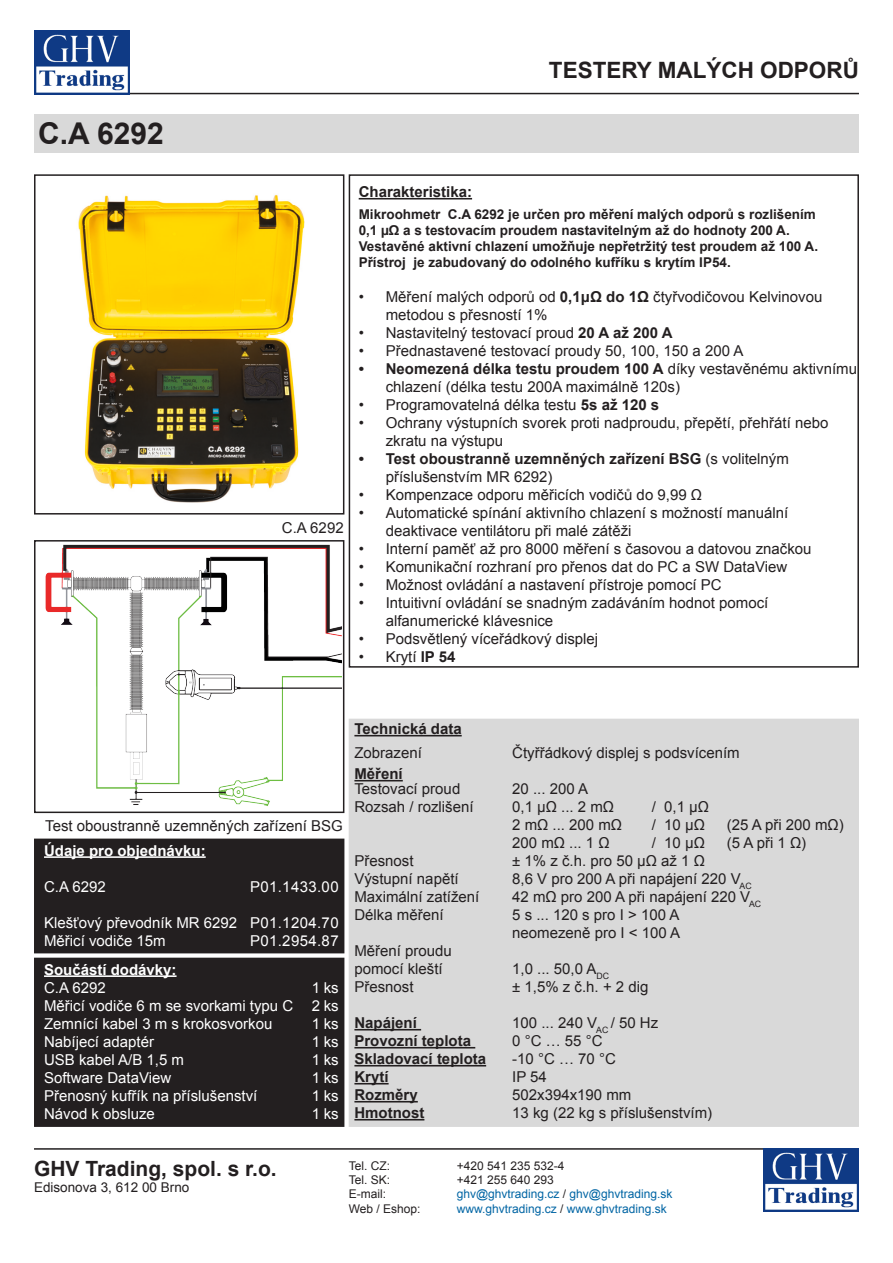
<style>
.page{position:relative;width:893px;height:1263px;background:#fff}
.page>*{position:absolute;margin:0;border:0;box-sizing:border-box;transform-origin:0 0}
.t1{font:700 30px "Arial";color:#231f20}
.t2{font:700 22.5px "Arial";color:#231f20}
.t3{font:700 21px "Arial";color:#231f20}
.t4{font:15px/18px "Arial";color:#231f20}
.t5{font:15px "Arial";color:#fff}
.t6{font:700 15px/18px "Arial";color:#231f20}
.t7{font:700 15px "Arial";color:#fff}
.t8{font:15px "Arial";letter-spacing:.025em;color:#fff}
.t9{font:700 13.5px/16.2px "Arial";color:#231f20}
.t10{font:13.5px "Arial";color:#231f20}
.t11{font:12px "Arial";color:#0065a4}
.t12{font:12px "Arial";color:#231f20}
.s1{font-weight:700}
.s2{font-weight:400}
.s3{color:#231f20}
</style>
<div class="page">
<hr style="left:34px;top:93px;width:825px;height:1px;background:#231f20">
<img style="left:34px;top:31px;width:95px;height:63px">
<div style="left:34px;top:174px;width:310px;height:340px;border:2px solid #231f20"></div>
<div style="left:34px;top:115px;width:825px;height:38px;background:#d9d9d9"></div>
<hr style="left:359px;top:198px;width:113px;height:1px;background:#231f20">
<div style="left:349px;top:174px;width:510px;height:494px;border:2px solid #231f20"></div>
<hr style="left:34px;top:1148px;width:825px;height:2px;background:#231f20">
<img style="left:764px;top:1148px;width:95px;height:64px">
<div style="left:349px;top:719px;width:509px;height:407px;background:#d9d9d9"></div>
<hr style="left:354px;top:735px;width:108px;height:1px;background:#231f20">
<hr style="left:354px;top:780px;width:49px;height:1px;background:#231f20">
<hr style="left:354px;top:1029px;width:67px;height:1px;background:#231f20">
<hr style="left:354px;top:1047px;width:121px;height:1px;background:#231f20">
<hr style="left:354px;top:1065px;width:132px;height:1px;background:#231f20">
<hr style="left:354px;top:1083px;width:35px;height:1px;background:#231f20">
<hr style="left:354px;top:1101px;width:64px;height:1px;background:#231f20">
<hr style="left:354px;top:1119px;width:70px;height:1px;background:#231f20">
<div style="left:349px;top:719px;width:510px;height:408px;border:2px solid #d9d9d9"></div>
<div style="left:35px;top:839px;width:309px;height:114px;background:#231f20"></div>
<hr style="left:44px;top:856px;width:162px;height:2px;background:#fff">
<div style="left:34px;top:838px;width:310px;height:115px;border:2px solid #231f20"></div>
<img style="left:78px;top:195px;width:227px;height:308px">
<div style="left:35px;top:958px;width:309px;height:168px;background:#231f20"></div>
<hr style="left:44px;top:975px;width:133px;height:2px;background:#fff">
<div style="left:34px;top:958px;width:310px;height:169px;border:2px solid #231f20"></div>
<div style="left:34px;top:540px;width:310px;height:273px;border:2px solid #231f20"></div>
<img style="left:43px;top:540px;width:298px;height:266px">
<p class="t1" style="left:38px;top:114px;width:127px">C.A 6292</p>
<p class="t2" style="left:549px;top:55px;width:312px">TESTERY MALÝCH ODPORŮ</p>
<p class="t4" style="left:282px;top:519px;width:63px">C.A 6292</p>
<p class="t6" style="left:359px;top:183px;width:115px">Charakteristika:</p>
<p class="t9" style="left:359px;top:206px;width:461px">Mikroohmetr C.A 6292 je určen pro měření malých odporů s rozlišením 0,1 µΩ a s testovacím proudem nastavitelným až do hodnoty 200 A.<br>Vestavěné aktivní chlazení umožňuje nepřetržitý test proudem až 100 A.<br>Přístroj je zabudovaný do odolného kufříku s krytím IP54.</p>
<p class="t4" style="left:386px;top:287px;width:438px;text-indent:-27px">• Měření malých odporů od <span class="s1">0,1μΩ do 1Ω</span> čtyřvodičovou Kelvinovou metodou s přesností 1%</p>
<p class="t4" style="left:359px;top:323px;width:315px">• Nastavitelný testovací proud <span class="s1">20 A až 200 A</span></p>
<p class="t4" style="left:359px;top:341px;width:386px">• Přednastavené testovací proudy 50, 100, 150 a 200 A</p>
<p class="t4" style="left:386px;top:359px;width:473px;text-indent:-27px"><span class="s1">• Neomezená délka testu proudem 100 A</span> díky vestavěnému aktivnímu chlazení (délka testu 200A maximálně 120s)</p>
<p class="t4" style="left:359px;top:395px;width:302px">• Programovatelná délka testu <span class="s1">5s až 120 s</span></p>
<p class="t4" style="left:386px;top:413px;width:444px;text-indent:-27px">• Ochrany výstupních svorek proti nadproudu, přepětí, přehřátí nebo zkratu na výstupu</p>
<p class="t6" style="left:386px;top:450px;width:405px;text-indent:-27px">• Test oboustranně uzemněných zařízení BSG <span class="s2">(s volitelným příslušenstvím MR 6292)</span></p>
<p class="t4" style="left:359px;top:485px;width:345px">• Kompenzace odporu měřicích vodičů do 9,99 Ω</p>
<p class="t4" style="left:386px;top:503px;width:404px;text-indent:-27px">• Automatické spínání aktivního chlazení s možností manuální deaktivace ventilátoru při malé zátěži</p>
<p class="t4" style="left:359px;top:539px;width:454px">• Interní paměť až pro 8000 měření s časovou a datovou značkou</p>
<p class="t4" style="left:359px;top:557px;width:430px">• Komunikační rozhraní pro přenos dat do PC a SW DataView</p>
<p class="t4" style="left:359px;top:575px;width:364px">• Možnost ovládání a nastavení přístroje pomocí PC</p>
<p class="t4" style="left:386px;top:593px;width:384px;text-indent:-27px">• Intuitivní ovládání se snadným zadáváním hodnot pomocí alfanumerické klávesnice</p>
<p class="t4" style="left:359px;top:629px;width:241px">• Podsvětlený víceřádkový displej</p>
<p class="t4" style="left:359px;top:647px;width:98px">• Krytí <span class="s1">IP 54</span></p>
<p class="t4" style="left:45px;top:817px;width:299px">Test oboustranně uzemněných zařízení BSG</p>
<p class="t7" style="left:44px;top:840px;width:163px">Údaje pro objednávku:</p>
<p class="t5" style="left:44px;top:876px;width:63px">C.A 6292</p>
<p class="t8" style="left:250px;top:876px;width:90px">P01.1433.00</p>
<p class="t5" style="left:44px;top:912px;width:296px">Klešťový převodník MR 6292 P01.1204.70</p>
<p class="t5" style="left:44px;top:930px;width:123px">Měřicí vodiče 15m</p>
<p class="t8" style="left:250px;top:930px;width:90px">P01.2954.87</p>
<p class="t7" style="left:44px;top:959px;width:134px">Součástí dodávky:</p>
<p class="t5" style="left:44px;top:977px;width:63px">C.A 6292</p>
<p class="t5" style="left:312px;top:977px;width:28px">1 ks</p>
<p class="t5" style="left:44px;top:995px;width:296px">Měřicí vodiče 6 m se svorkami typu C 2 ks</p>
<p class="t5" style="left:44px;top:1013px;width:230px">Zemnící kabel 3 m s krokosvorkou</p>
<p class="t5" style="left:312px;top:1013px;width:28px">1 ks</p>
<p class="t5" style="left:44px;top:1031px;width:112px">Nabíjecí adaptér</p>
<p class="t5" style="left:312px;top:1031px;width:28px">1 ks</p>
<p class="t5" style="left:44px;top:1049px;width:142px">USB kabel A/B 1,5 m</p>
<p class="t5" style="left:312px;top:1049px;width:28px">1 ks</p>
<p class="t5" style="left:44px;top:1067px;width:129px">Software DataView</p>
<p class="t5" style="left:312px;top:1067px;width:28px">1 ks</p>
<p class="t5" style="left:44px;top:1085px;width:215px">Přenosný kufřík na příslušenství</p>
<p class="t5" style="left:312px;top:1085px;width:28px">1 ks</p>
<p class="t5" style="left:44px;top:1103px;width:112px">Návod k obsluze</p>
<p class="t5" style="left:312px;top:1103px;width:28px">1 ks</p>
<p class="t6" style="left:354px;top:720px;width:109px">Technická data</p>
<p class="t4" style="left:354px;top:744px;width:69px">Zobrazení</p>
<p class="t4" style="left:512px;top:744px;width:229px">Čtyřřádkový displej s podsvícením</p>
<p class="t6" style="left:354px;top:765px;width:50px">Měření</p>
<p class="t4" style="left:354px;top:780px;width:107px">Testovací proud</p>
<p class="t4" style="left:512px;top:780px;width:77px">20 ... 200 A</p>
<p class="t4" style="left:354px;top:798px;width:121px">Rozsah / rozlišení</p>
<p class="t4" style="left:512px;top:798px;width:103px">0,1 μΩ ... 2 mΩ</p>
<p class="t4" style="left:652px;top:798px;width:59px">/ 0,1 μΩ</p>
<p class="t4" style="left:512px;top:816px;width:111px">2 mΩ ... 200 mΩ</p>
<p class="t4" style="left:652px;top:816px;width:55px">/ 10 μΩ</p>
<p class="t4" style="left:727px;top:816px;width:119px">(25 A při 200 mΩ)</p>
<p class="t4" style="left:512px;top:834px;width:99px">200 mΩ ... 1 Ω</p>
<p class="t4" style="left:652px;top:834px;width:55px">/ 10 μΩ</p>
<p class="t4" style="left:727px;top:834px;width:81px">(5 A při 1 Ω)</p>
<p class="t4" style="left:354px;top:852px;width:61px">Přesnost</p>
<p class="t4" style="left:512px;top:852px;width:194px">± 1% z č.h. pro 50 μΩ až 1 Ω</p>
<p class="t4" style="left:354px;top:870px;width:106px">Výstupní napětí</p>
<p class="t4" style="left:512px;top:870px;width:241px">8,6 V pro 200 A při napájení 220 V<sub>AC</sub></p>
<p class="t4" style="left:354px;top:888px;width:127px">Maximální zatížení</p>
<p class="t4" style="left:512px;top:888px;width:251px">42 mΩ pro 200 A při napájení 220 V<sub>AC</sub></p>
<p class="t4" style="left:354px;top:906px;width:91px">Délka měření</p>
<p class="t4" style="left:512px;top:906px;width:169px">5 s ... 120 s pro I &gt; 100 A</p>
<p class="t4" style="left:512px;top:924px;width:170px">neomezeně pro I &lt; 100 A</p>
<p class="t4" style="left:354px;top:942px;width:99px">Měření proudu</p>
<p class="t4" style="left:354px;top:960px;width:90px">pomocí kleští</p>
<p class="t4" style="left:512px;top:960px;width:98px">1,0 ... 50,0 A<sub>DC</sub></p>
<p class="t4" style="left:354px;top:978px;width:61px">Přesnost</p>
<p class="t4" style="left:512px;top:978px;width:138px">± 1,5% z č.h. + 2 dig</p>
<p class="t6" style="left:354px;top:1014px;width:64px">Napájení</p>
<p class="t4" style="left:512px;top:1014px;width:148px">100 ... 240 V<sub>AC</sub> / 50 Hz</p>
<p class="t6" style="left:354px;top:1032px;width:118px">Provozní teplota</p>
<p class="t4" style="left:512px;top:1032px;width:92px">0 °C … 55 °C</p>
<p class="t6" style="left:354px;top:1050px;width:133px">Skladovací teplota</p>
<p class="t4" style="left:512px;top:1050px;width:105px">-10 °C … 70 °C</p>
<p class="t6" style="left:354px;top:1068px;width:36px">Krytí</p>
<p class="t4" style="left:512px;top:1068px;width:36px">IP 54</p>
<p class="t6" style="left:354px;top:1086px;width:65px">Rozměry</p>
<p class="t4" style="left:512px;top:1086px;width:121px">502x394x190 mm</p>
<p class="t6" style="left:354px;top:1104px;width:71px">Hmotnost</p>
<p class="t4" style="left:512px;top:1104px;width:202px">13 kg (22 kg s příslušenstvím)</p>
<p class="t3" style="left:34px;top:1155px;width:244px">GHV Trading, spol. s r.o.</p>
<p class="t10" style="left:34px;top:1179px;width:157px">Edisonova 3, 612 00 Brno</p>
<p class="t12" style="left:349px;top:1157px;width:43px">Tel. CZ:</p>
<p class="t12" style="left:457px;top:1157px;width:109px">+420 541 235 532-4</p>
<p class="t12" style="left:349px;top:1172px;width:43px">Tel. SK:</p>
<p class="t12" style="left:457px;top:1172px;width:99px">+421 255 640 293</p>
<p class="t12" style="left:349px;top:1186px;width:39px">E-mail:</p>
<p class="t11" style="left:457px;top:1186px;width:217px">ghv@ghvtrading.cz <span class="s3">/</span> ghv@ghvtrading.sk</p>
<p class="t12" style="left:349px;top:1201px;width:73px">Web / Eshop:</p>
<p class="t11" style="left:457px;top:1201px;width:212px">www.ghvtrading.cz <span class="s3">/</span> www.ghvtrading.sk</p>
</div>
